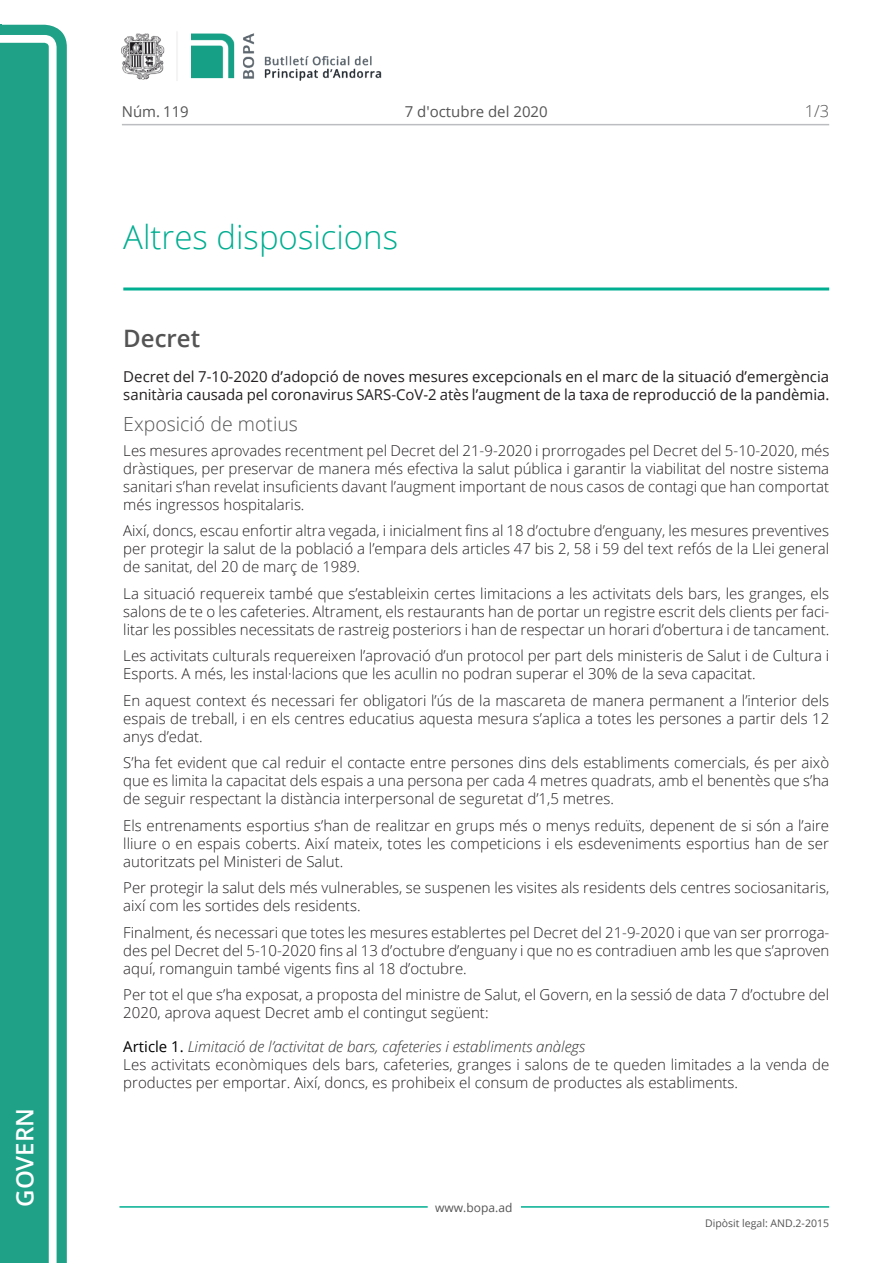
<style>
.page{position:relative;width:893px;height:1263px;background:#fff}
.page>*{position:absolute;margin:0;border:0;box-sizing:border-box;transform-origin:0 0}
.Titol_2_PAG{font:300 33px "Open Sans";color:#00ae91}
.t1{font:600 24px "Open Sans";color:#fff}
.Titol_3{font:600 24px "Open Sans";color:#545454}
.Titol_5{font:300 19.5px "Open Sans";color:#545454}
.num_pagina{font:300 16.5px "Open Sans";color:#545454}
.Body_text{font:300 15px/18px "Open Sans";color:#231f20;text-align:justify}
.Body_text_sumari{font:15px/18px "Open Sans";color:#231f20}
.Titol_7{font:italic 300 15px "Open Sans";color:#303030}
.carrer{font:15px "Open Sans";color:#545454}
.t2{font:12px "Open Sans";color:#545454}
.t3{font:10.5px "Open Sans";color:#545454}
.s1{font-weight:400;font-style:normal;color:#000}
</style>
<div class="page">
<svg style="left:0;top:25px;width:67px;height:1238px;fill:#1ea187"></svg>
<div style="left:0;top:43px;width:49px;height:1220px;background:#1ea187"></div>
<img style="left:122px;top:32px;width:260px;height:49px">
<hr style="left:119px;top:1206px;width:309px;height:2px;background:#00ae91">
<hr style="left:521px;top:1206px;width:308px;height:2px;background:#00ae91">
<hr style="left:122px;top:124px;width:707px;height:1px;background:#bcbdc0">
<hr style="left:123px;top:287px;width:706px;height:3px;background:#00ae91">
<p class="t1" style="left:8px;top:1207px;width:100px;rotate:-90deg">Govern</p>
<p class="carrer" style="left:122px;top:102px;width:68px">Núm. 119</p>
<p class="carrer" style="left:405px;top:102px;width:144px">7 d'octubre del 2020</p>
<p class="Titol_2_PAG" style="left:123px;top:215px;width:276px">Altres disposicions</p>
<p class="num_pagina" style="left:805px;top:100px;width:26px">1/3</p>
<p class="Titol_3" style="left:123px;top:321px;width:78px">Decret</p>
<p class="Body_text_sumari" style="left:123px;top:367px;width:708px">Decret del 7-10-2020 d’adopció de noves mesures excepcionals en el marc de la situació d’emergència sanitària causada pel coronavirus SARS-CoV-2 atès l’augment de la taxa de reproducció de la pandèmia.</p>
<p class="Titol_5" style="left:123px;top:410px;width:176px">Exposició de motius</p>
<p class="Body_text" style="left:123px;top:441px;width:708px">Les mesures aprovades recentment pel Decret del 21-9-2020 i prorrogades pel Decret del 5-10-2020, més dràstiques, per preservar de manera més efectiva la salut pública i garantir la viabilitat del nostre sistema sanitari s’han revelat insuficients davant l’augment important de nous casos de contagi que han comportat més ingressos hospitalaris.</p>
<p class="Body_text" style="left:123px;top:521px;width:707px">Així, doncs, escau enfortir altra vegada, i inicialment fins al 18 d’octubre d’enguany, les mesures preventives per protegir la salut de la població a l’empara dels articles 47 bis 2, 58 i 59 del text refós de la Llei general de sanitat, del 20 de març de 1989.</p>
<p class="Body_text" style="left:123px;top:584px;width:708px">La situació requereix també que s’estableixin certes limitacions a les activitats dels bars, les granges, els salons de te o les cafeteries. Altrament, els restaurants han de portar un registre escrit dels clients per faci&shy;litar les possibles necessitats de rastreig posteriors i han de respectar un horari d’obertura i de tancament.</p>
<p class="Body_text" style="left:123px;top:646px;width:707px">Les activitats culturals requereixen l’aprovació d’un protocol per part dels ministeris de Salut i de Cultura i<br>Esports. A més, les instal·lacions que les acullin no podran superar el 30% de la seva capacitat.</p>
<p class="Body_text" style="left:123px;top:691px;width:707px">En aquest context és necessari fer obligatori l’ús de la mascareta de manera permanent a l’interior dels espais de treball, i en els centres educatius aquesta mesura s’aplica a totes les persones a partir dels 12 anys d’edat.</p>
<p class="Body_text" style="left:123px;top:753px;width:707px">S’ha fet evident que cal reduir el contacte entre persones dins dels establiments comercials, és per això que es limita la capacitat dels espais a una persona per cada 4 metres quadrats, amb el benentès que s’ha de seguir respectant la distància interpersonal de seguretat d’1,5 metres.</p>
<p class="Body_text" style="left:123px;top:816px;width:707px">Els entrenaments esportius s’han de realitzar en grups més o menys reduïts, depenent de si són a l’aire lliure o en espais coberts. Així mateix, totes les competicions i els esdeveniments esportius han de ser autoritzats pel Ministeri de Salut.</p>
<p class="Body_text" style="left:123px;top:878px;width:707px">Per protegir la salut dels més vulnerables, se suspenen les visites als residents dels centres sociosanitaris, així com les sortides dels residents.</p>
<p class="Body_text" style="left:123px;top:923px;width:708px">Finalment, és necessari que totes les mesures establertes pel Decret del 21-9-2020 i que van ser prorroga&shy;des pel Decret del 5-10-2020 fins al 13 d’octubre d’enguany i que no es contradiuen amb les que s’aproven aquí, romanguin també vigents fins al 18 d’octubre.</p>
<p class="Body_text" style="left:123px;top:985px;width:707px">Per tot el que s’ha exposat, a proposta del ministre de Salut, el Govern, en la sessió de data 7 d’octubre del<br>2020, aprova aquest Decret amb el contingut següent:</p>
<p class="Titol_7" style="left:123px;top:1036px;width:463px"><span class="s1">Article 1.</span> Limitació de l’activitat de bars, cafeteries i establiments anàlegs</p>
<p class="Body_text" style="left:123px;top:1055px;width:708px">Les activitats econòmiques dels bars, cafeteries, granges i salons de te queden limitades a la venda de productes per emportar. Així, doncs, es prohibeix el consum de productes als establiments.</p>
<p class="t2" style="left:435px;top:1199px;width:79px">www.bopa.ad</p>
<p class="t3" style="left:705px;top:1216px;width:125px">Dipòsit legal: AND.2-2015</p>
</div>
